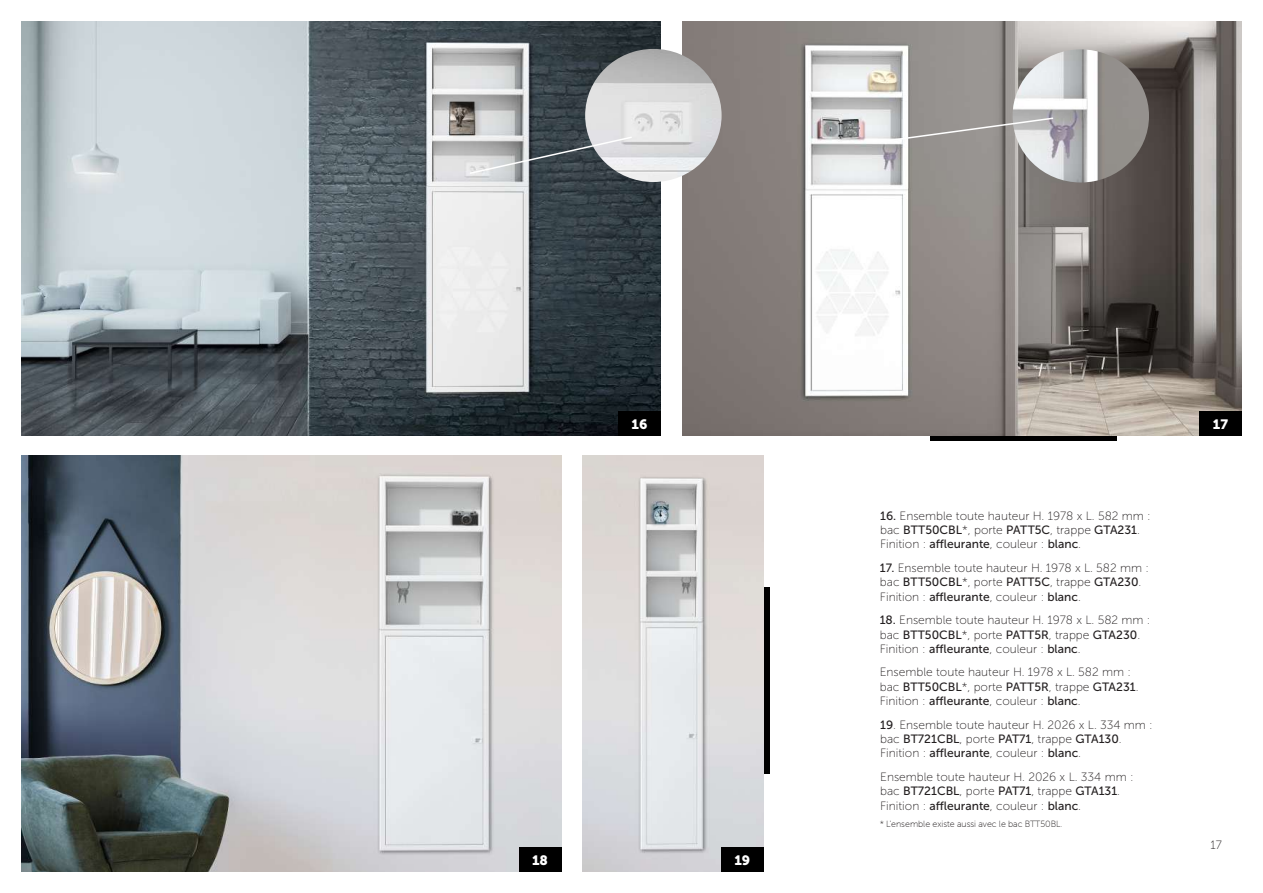
<style>
.page{position:relative;width:1263px;height:893px;background:#fff}
.page>*{position:absolute;margin:0;border:0;box-sizing:border-box;transform-origin:0 0}
.t1{font:13.5px "Museo Sans 900";color:#fff}
.t2{font:12px/23.4px "Museo Sans 100";color:#231f20}
.t3{font:12px "Museo Sans 500";color:#231f20}
.t4{font:9px "Museo Sans Rounded 100";color:#231f20}
.s1{font-family:"Museo Sans 500"}
.s2{font-family:"Museo Sans 100"}
</style>
<div class="page">
<img style="left:21px;top:21px;width:640px;height:415px">
<div style="left:930px;top:434px;width:186px;height:7px;background:#000"></div>
<div style="left:763px;top:588px;width:7px;height:186px;background:#000"></div>
<img style="left:583px;top:455px;width:180px;height:417px">
<img style="left:21px;top:455px;width:540px;height:417px">
<img style="left:682px;top:21px;width:560px;height:415px">
<div style="left:519px;top:847px;width:42px;height:25px;background:#000"></div>
<div style="left:721px;top:847px;width:42px;height:25px;background:#000"></div>
<img style="left:585px;top:49px;width:137px;height:133px">
<svg style="left:468px;top:135px;width:165px;height:40px;background:#919699"></svg>
<div style="left:618px;top:411px;width:43px;height:25px;background:#000"></div>
<div style="left:1199px;top:411px;width:43px;height:25px;background:#000"></div>
<img style="left:1012px;top:49px;width:137px;height:133px">
<svg style="left:878px;top:117px;width:177px;height:26px;background:#b1afae"></svg>
<p class="t1" style="left:631px;top:416px;width:17px">16</p>
<p class="t1" style="left:1213px;top:416px;width:17px">17</p>
<p class="t2" style="left:880px;top:504px;width:272px"><span class="s1">16.</span> Ensemble toute hauteur H. 1978 x L. 582 mm :</p>
<p class="t3" style="left:880px;top:523px;width:261px"><span class="s2">bac</span> BTT50CBL<span class="s2">*, porte</span> PATT5C<span class="s2">, trappe</span> GTA231<span class="s2">.</span></p>
<p class="t2" style="left:880px;top:533px;width:202px">Finition : <span class="s1">affleurante</span>, couleur : <span class="s1">blanc</span>.</p>
<p class="t2" style="left:880px;top:556px;width:271px"><span class="s1">17.</span> Ensemble toute hauteur H. 1978 x L. 582 mm :</p>
<p class="t3" style="left:880px;top:576px;width:263px"><span class="s2">bac</span> BTT50CBL<span class="s2">*, porte</span> PATT5C<span class="s2">, trappe</span> GTA230<span class="s2">.</span></p>
<p class="t2" style="left:880px;top:585px;width:202px">Finition : <span class="s1">affleurante</span>, couleur : <span class="s1">blanc</span>.</p>
<p class="t2" style="left:880px;top:608px;width:272px"><span class="s1">18.</span> Ensemble toute hauteur H. 1978 x L. 582 mm :</p>
<p class="t3" style="left:880px;top:628px;width:262px"><span class="s2">bac</span> BTT50CBL<span class="s2">*, porte</span> PATT5R<span class="s2">, trappe</span> GTA230<span class="s2">.</span></p>
<p class="t2" style="left:880px;top:637px;width:253px">Finition : <span class="s1">affleurante</span>, couleur : <span class="s1">blanc</span>.<br>Ensemble toute hauteur H. 1978 x L. 582 mm :</p>
<p class="t3" style="left:880px;top:680px;width:260px"><span class="s2">bac</span> BTT50CBL<span class="s2">*, porte</span> PATT5R<span class="s2">, trappe</span> GTA231<span class="s2">.</span></p>
<p class="t2" style="left:880px;top:689px;width:202px">Finition : <span class="s1">affleurante</span>, couleur : <span class="s1">blanc</span>.</p>
<p class="t2" style="left:880px;top:713px;width:274px"><span class="s1">19</span>. Ensemble toute hauteur H. 2026 x L. 334 mm :</p>
<p class="t3" style="left:880px;top:732px;width:243px"><span class="s2">bac</span> BT721CBL<span class="s2">, porte</span> PAT71<span class="s2">, trappe</span> GTA130<span class="s2">.</span></p>
<p class="t2" style="left:880px;top:742px;width:202px">Finition : <span class="s1">affleurante</span>, couleur : <span class="s1">blanc</span>.</p>
<p class="t1" style="left:532px;top:852px;width:17px">18</p>
<p class="t1" style="left:734px;top:852px;width:17px">19</p>
<p class="t2" style="left:880px;top:765px;width:255px">Ensemble toute hauteur H. 2026 x L. 334 mm :</p>
<p class="t3" style="left:880px;top:785px;width:241px"><span class="s2">bac</span> BT721CBL<span class="s2">, porte</span> PAT71<span class="s2">, trappe</span> GTA131<span class="s2">.</span></p>
<p class="t2" style="left:880px;top:794px;width:202px">Finition : <span class="s1">affleurante</span>, couleur : <span class="s1">blanc</span>.</p>
<p class="t4" style="left:880px;top:819px;width:184px">* L'ensemble existe aussi avec le bac BTT50BL.</p>
<p class="t2" style="left:1210px;top:834px;width:13px">17</p>
</div>
